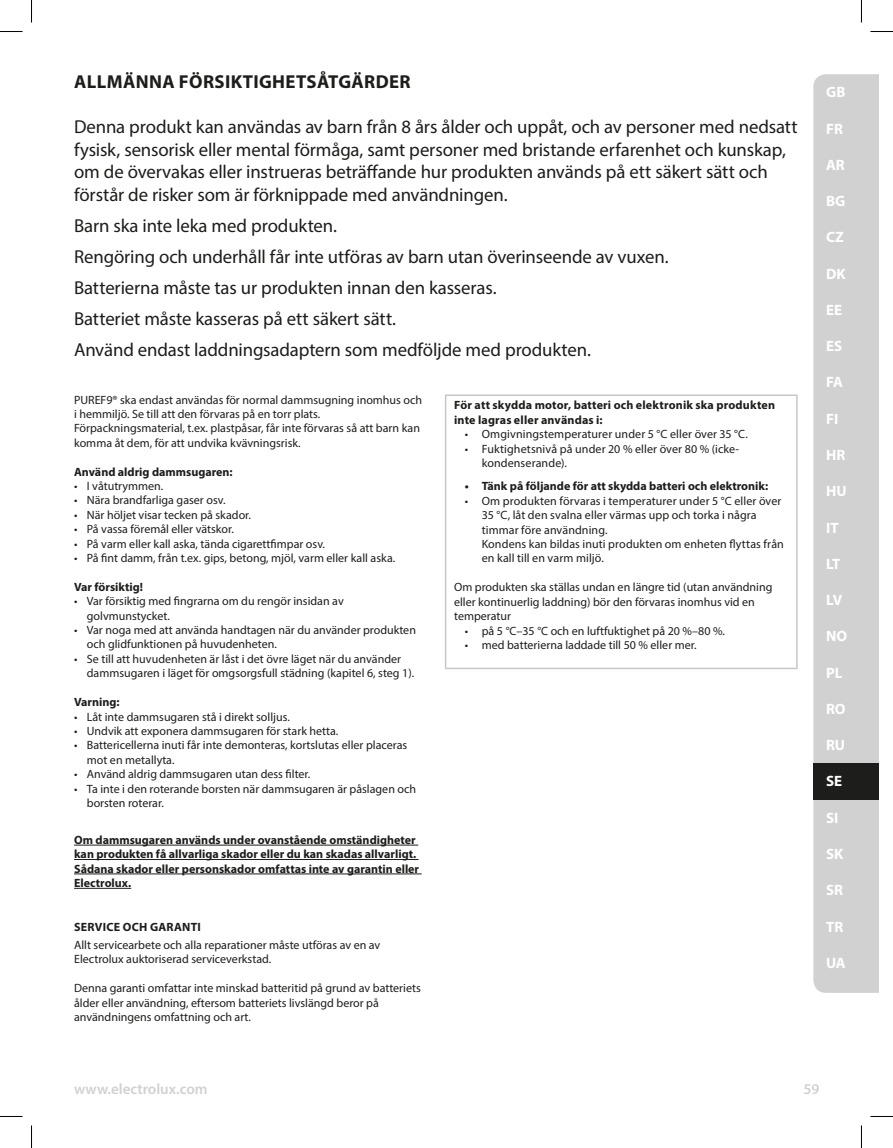
<style>
.page{position:relative;width:893px;height:1148px;background:#fff}
.page>*{position:absolute;margin:0;border:0;box-sizing:border-box;transform-origin:0 0}
.Safety{font:18.75px/22.5px "Myriad Pro";letter-spacing:-.005em;color:#1d1d1b}
.H0_-_Heading0{font:700 18.75px "Myriad Pro";letter-spacing:.02em;color:#1d1d1b}
.Abbrevation_tabs{font:700 15px "Myriad Pro";color:#fff}
.t1{font:600 15px "Myriad Pro";color:#d1d1d1}
.Body{font:12px/14.4px "Myriad Pro";color:#1d1d1b}
.Bold_Understrike{font:700 12px/14.4px "Myriad Pro";color:#1d1d1b}
.Body-2{font:700 12px "Myriad Pro";color:#1d1d1b}
.H1_-_Header1_notab{font:700 12px "Myriad Pro";letter-spacing:.02em;color:#1d1d1b}
</style>
<div class="page">
<div style="left:813px;top:74px;width:65px;height:918px;background:#d1d1d1"></div>
<div style="left:813px;top:763px;width:65px;height:36px;background:#1d1d1b"></div>
<hr style="left:74px;top:844px;width:344px;height:1px;background:#1d1d1b">
<hr style="left:74px;top:859px;width:344px;height:1px;background:#1d1d1b">
<hr style="left:74px;top:873px;width:347px;height:1px;background:#1d1d1b">
<hr style="left:74px;top:887px;width:57px;height:1px;background:#1d1d1b">
<hr style="left:444px;top:394px;width:353px;height:2px;background:#c7c7c6">
<hr style="left:444px;top:396px;width:2px;height:271px;background:#c7c7c6">
<hr style="left:795px;top:396px;width:2px;height:271px;background:#c7c7c6">
<hr style="left:444px;top:667px;width:353px;height:2px;background:#c7c7c6">
<svg style="left:0;top:31px;width:22px;height:1px"></svg>
<svg style="left:870px;top:31px;width:22px;height:1px"></svg>
<svg style="left:31px;top:0;width:1px;height:23px"></svg>
<svg style="left:31px;top:1125px;width:1px;height:22px"></svg>
<p class="H0_-_Heading0" style="left:74px;top:70px;width:338px">ALLMÄNNA FÖRSIKTIGHETSÅTGÄRDER</p>
<p class="Safety" style="left:74px;top:115px;width:724px">Denna produkt kan användas av barn från 8 års ålder och uppåt, och av personer med nedsatt fysisk, sensorisk eller mental förmåga, samt personer med bristande erfarenhet och kunskap, om de övervakas eller instrueras beträffande hur produkten används på ett säkert sätt och förstår de risker som är förknippade med användningen.</p>
<p class="Safety" style="left:74px;top:214px;width:264px">Barn ska inte leka med produkten.</p>
<p class="Safety" style="left:74px;top:245px;width:595px">Rengöring och underhåll får inte utföras av barn utan överinseende av vuxen.</p>
<p class="Safety" style="left:74px;top:276px;width:424px">Batterierna måste tas ur produkten innan den kasseras.</p>
<p class="Safety" style="left:74px;top:307px;width:323px">Batteriet måste kasseras på ett säkert sätt.</p>
<p class="Safety" style="left:74px;top:338px;width:518px">Använd endast laddningsadaptern som medföljde med produkten.</p>
<p class="Body" style="left:74px;top:392px;width:349px">PUREF9® ska endast användas för normal dammsugning inomhus och i hemmiljö. Se till att den förvaras på en torr plats.</p>
<p class="Body" style="left:74px;top:421px;width:347px">Förpackningsmaterial, t.ex. plastpåsar, får inte förvaras så att barn kan komma åt dem, för att undvika kvävningsrisk.</p>
<p class="Body-2" style="left:74px;top:463px;width:160px">Använd aldrig dammsugaren:</p>
<p class="Body" style="left:74px;top:478px;width:91px">• I våtutrymmen.</p>
<p class="Body" style="left:74px;top:493px;width:153px">• Nära brandfarliga gaser osv.</p>
<p class="Body" style="left:74px;top:507px;width:178px">• När höljet visar tecken på skador.</p>
<p class="Body" style="left:74px;top:521px;width:161px">• På vassa föremål eller vätskor.</p>
<p class="Body" style="left:74px;top:536px;width:252px">• På varm eller kall aska, tända cigarettfimpar osv.</p>
<p class="Body" style="left:74px;top:550px;width:322px">• På fint damm, från t.ex. gips, betong, mjöl, varm eller kall aska.</p>
<p class="Body-2" style="left:74px;top:579px;width:70px">Var försiktig!</p>
<p class="Body" style="left:87px;top:593px;width:258px;text-indent:-13px">• Var försiktig med fingrarna om du rengör insidan av golvmunstycket.</p>
<p class="Body" style="left:87px;top:622px;width:330px;text-indent:-13px">• Var noga med att använda handtagen när du använder produkten och glidfunktionen på huvudenheten.</p>
<p class="Body" style="left:87px;top:651px;width:329px;text-indent:-13px">• Se till att huvudenheten är låst i det övre läget när du använder dammsugaren i läget för omgsorgsfull städning (kapitel 6, steg 1).</p>
<p class="Body-2" style="left:74px;top:694px;width:47px">Varning:</p>
<p class="Body" style="left:74px;top:709px;width:217px">• Låt inte dammsugaren stå i direkt solljus.</p>
<p class="Body" style="left:74px;top:723px;width:266px">• Undvik att exponera dammsugaren för stark hetta.</p>
<p class="Body" style="left:87px;top:737px;width:322px;text-indent:-13px">• Battericellerna inuti får inte demonteras, kortslutas eller placeras mot en metallyta.</p>
<p class="Body" style="left:74px;top:766px;width:238px">• Använd aldrig dammsugaren utan dess filter.</p>
<p class="Body" style="left:87px;top:781px;width:331px;text-indent:-13px">• Ta inte i den roterande borsten när dammsugaren är påslagen och borsten roterar.</p>
<p class="Bold_Understrike" style="left:74px;top:832px;width:346px">Om dammsugaren används under ovanstående omständigheter kan produkten få allvarliga skador eller du kan skadas allvarligt.<br>Sådana skador eller personskador omfattas inte av garantin eller Electrolux.</p>
<p class="H1_-_Header1_notab" style="left:74px;top:919px;width:128px">SERVICE OCH GARANTI</p>
<p class="Body" style="left:74px;top:937px;width:308px">Allt servicearbete och alla reparationer måste utföras av en av<br>Electrolux auktoriserad serviceverkstad.</p>
<p class="Body" style="left:74px;top:980px;width:348px">Denna garanti omfattar inte minskad batteritid på grund av batteriets ålder eller användning, eftersom batteriets livslängd beror på användningens omfattning och art.</p>
<p class="Bold_Understrike" style="left:454px;top:397px;width:322px">För att skydda motor, batteri och elektronik ska produkten inte lagras eller användas i:</p>
<p class="Body" style="left:464px;top:426px;width:285px">• Omgivningstemperaturer under 5 °C eller över 35 °C.</p>
<p class="Body" style="left:481px;top:441px;width:259px;text-indent:-17px">• Fuktighetsnivå på under 20 % eller över 80 % (icke&shy;kondenserande).</p>
<p class="Bold_Understrike" style="left:464px;top:478px;width:305px">• Tänk på följande för att skydda batteri och elektronik:</p>
<p class="Body" style="left:481px;top:493px;width:303px;text-indent:-17px">• Om produkten förvaras i temperaturer under 5 °C eller över 35 °C, låt den svalna eller värmas upp och torka i några timmar före användning.<br>Kondens kan bildas inuti produkten om enheten flyttas från en kall till en varm miljö.</p>
<p class="Body" style="left:454px;top:579px;width:319px">Om produkten ska ställas undan en längre tid (utan användning eller kontinuerlig laddning) bör den förvaras inomhus vid en temperatur</p>
<p class="Body" style="left:464px;top:623px;width:262px">• på 5 °C–35 °C och en luftfuktighet på 20 %–80 %.</p>
<p class="Body" style="left:464px;top:637px;width:233px">• med batterierna laddade till 50 % eller mer.</p>
<p class="Abbrevation_tabs" style="left:825px;top:82px;width:21px">GB</p>
<p class="Abbrevation_tabs" style="left:825px;top:119px;width:18px">FR</p>
<p class="Abbrevation_tabs" style="left:825px;top:155px;width:20px">AR</p>
<p class="Abbrevation_tabs" style="left:825px;top:191px;width:21px">BG</p>
<p class="Abbrevation_tabs" style="left:825px;top:227px;width:19px">CZ</p>
<p class="Abbrevation_tabs" style="left:825px;top:264px;width:21px">DK</p>
<p class="Abbrevation_tabs" style="left:825px;top:300px;width:18px">EE</p>
<p class="Abbrevation_tabs" style="left:825px;top:336px;width:18px">ES</p>
<p class="Abbrevation_tabs" style="left:825px;top:372px;width:18px">FA</p>
<p class="Abbrevation_tabs" style="left:825px;top:409px;width:14px">FI</p>
<p class="Abbrevation_tabs" style="left:825px;top:445px;width:21px">HR</p>
<p class="Abbrevation_tabs" style="left:825px;top:481px;width:22px">HU</p>
<p class="Abbrevation_tabs" style="left:825px;top:517px;width:14px">IT</p>
<p class="Abbrevation_tabs" style="left:825px;top:554px;width:16px">LT</p>
<p class="Abbrevation_tabs" style="left:825px;top:590px;width:18px">LV</p>
<p class="Abbrevation_tabs" style="left:825px;top:626px;width:23px">NO</p>
<p class="Abbrevation_tabs" style="left:825px;top:662px;width:18px">PL</p>
<p class="Abbrevation_tabs" style="left:825px;top:699px;width:21px">RO</p>
<p class="Abbrevation_tabs" style="left:825px;top:735px;width:21px">RU</p>
<p class="Abbrevation_tabs" style="left:825px;top:771px;width:18px">SE</p>
<p class="Abbrevation_tabs" style="left:825px;top:807px;width:14px">SI</p>
<p class="Abbrevation_tabs" style="left:825px;top:844px;width:19px">SK</p>
<p class="Abbrevation_tabs" style="left:825px;top:880px;width:18px">SR</p>
<p class="Abbrevation_tabs" style="left:825px;top:916px;width:19px">TR</p>
<p class="Abbrevation_tabs" style="left:825px;top:952px;width:21px">UA</p>
<p class="t1" style="left:74px;top:1078px;width:135px">www.electrolux.com</p>
<p class="t1" style="left:803px;top:1079px;width:18px">59</p>
</div>
